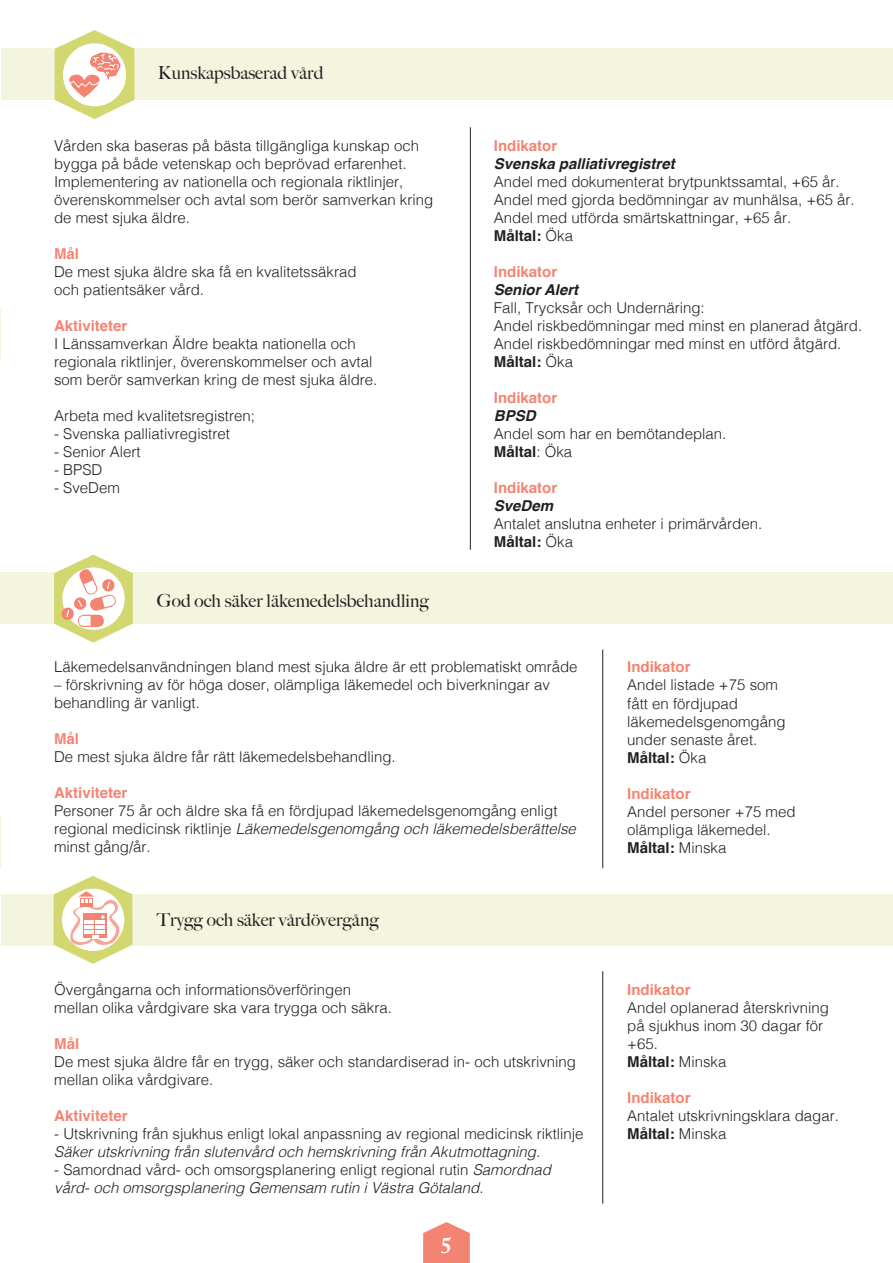
<style>
.page{position:relative;width:893px;height:1263px;background:#fff}
.page>*{position:absolute;margin:0;border:0;box-sizing:border-box;transform-origin:0 0}
.t1{font:700 22.5px "Adobe Caslon Pro";color:#fff}
.t2{font:500 18px "Big Caslon";color:#231f20}
.t3{font:300 15px/18px "Helvetica";color:#231f20}
.t4{font:italic 300 15px/18px "Helvetica";color:#231f20}
.t5{font:700 15px "Helvetica";color:#f48472}
.t6{font:700 15px "Helvetica";color:#231f20}
.t7{font:italic 700 15px "Helvetica";color:#231f20}
.s1{font-weight:300}
.s2{font-style:italic}
.s3{font-style:normal}
</style>
<div class="page">
<svg style="left:423px;top:1222px;width:47px;height:41px;background:#f59585"></svg>
<hr style="left:0;top:817px;width:1px;height:51px;background:#f4f5df">
<div style="left:1px;top:573px;width:892px;height:51px;background:#f4f5df"></div>
<svg style="left:54px;top:555px;width:79px;height:88px"></svg>
<hr style="left:602px;top:649px;width:1px;height:219px;background:#231f20">
<div style="left:1px;top:894px;width:892px;height:51px;background:#f4f5df"></div>
<svg style="left:54px;top:876px;width:78px;height:88px"></svg>
<hr style="left:602px;top:971px;width:1px;height:233px;background:#231f20">
<div style="left:1px;top:48px;width:892px;height:51px;background:#f4f5df"></div>
<svg style="left:55px;top:30px;width:79px;height:89px"></svg>
<hr style="left:470px;top:127px;width:1px;height:423px;background:#231f20">
<hr style="left:0;top:310px;width:1px;height:51px;background:#f4f5df">
<p class="t2" style="left:158px;top:58px;width:167px">Kunskapsbaserad vård</p>
<p class="t3" style="left:54px;top:136px;width:367px">Vården ska baseras på bästa tillgängliga kunskap och bygga på både vetenskap och beprövad erfarenhet.</p>
<p class="t3" style="left:54px;top:172px;width:381px">Implementering av nationella och regionala riktlinjer, överenskommelser och avtal som berör samverkan kring de mest sjuka äldre.</p>
<p class="t5" style="left:54px;top:242px;width:27px">Mål</p>
<p class="t3" style="left:54px;top:262px;width:304px">De mest sjuka äldre ska få en kvalitetssäkrad och patientsäker vård.</p>
<p class="t5" style="left:54px;top:314px;width:75px">Aktiviteter</p>
<p class="t3" style="left:54px;top:334px;width:325px">I Länssamverkan Äldre beakta nationella och regionala riktlinjer, överenskommelser och avtal som berör samverkan kring de mest sjuka äldre.</p>
<p class="t3" style="left:54px;top:406px;width:202px">Arbeta med kvalitetsregistren;</p>
<p class="t3" style="left:54px;top:424px;width:177px">- Svenska palliativregistret</p>
<p class="t3" style="left:54px;top:442px;width:88px">- Senior Alert</p>
<p class="t3" style="left:54px;top:460px;width:50px">- BPSD</p>
<p class="t3" style="left:54px;top:478px;width:67px">- SveDem</p>
<p class="t2" style="left:157px;top:585px;width:273px">God och säker läkemedelsbehandling</p>
<p class="t5" style="left:494px;top:134px;width:65px">Indikator</p>
<p class="t7" style="left:494px;top:152px;width:182px">Svenska palliativregistret</p>
<p class="t3" style="left:494px;top:172px;width:347px">Andel med dokumenterat brytpunktssamtal, +65 år.</p>
<p class="t3" style="left:494px;top:190px;width:362px">Andel med gjorda bedömningar av munhälsa, +65 år.</p>
<p class="t3" style="left:494px;top:208px;width:299px">Andel med utförda smärtskattningar, +65 år.</p>
<p class="t6" style="left:494px;top:224px;width:81px">Måltal: <span class="s1">Öka</span></p>
<p class="t5" style="left:494px;top:260px;width:65px">Indikator</p>
<p class="t7" style="left:494px;top:278px;width:86px">Senior Alert</p>
<p class="t3" style="left:494px;top:298px;width:212px">Fall, Trycksår och Undernäring:</p>
<p class="t3" style="left:494px;top:316px;width:370px">Andel riskbedömningar med minst en planerad åtgärd.</p>
<p class="t3" style="left:494px;top:334px;width:349px">Andel riskbedömningar med minst en utförd åtgärd.</p>
<p class="t6" style="left:494px;top:350px;width:81px">Måltal: <span class="s1">Öka</span></p>
<p class="t5" style="left:494px;top:386px;width:65px">Indikator</p>
<p class="t7" style="left:494px;top:404px;width:43px">BPSD</p>
<p class="t3" style="left:494px;top:424px;width:234px">Andel som har en bemötandeplan.</p>
<p class="t6" style="left:494px;top:440px;width:80px">Måltal<span class="s1">: Öka</span></p>
<p class="t5" style="left:494px;top:476px;width:65px">Indikator</p>
<p class="t7" style="left:494px;top:494px;width:61px">SveDem</p>
<p class="t3" style="left:494px;top:514px;width:270px">Antalet anslutna enheter i primärvården.</p>
<p class="t6" style="left:494px;top:530px;width:81px">Måltal: <span class="s1">Öka</span></p>
<p class="t3" style="left:54px;top:657px;width:525px">Läkemedelsanvändningen bland mest sjuka äldre är ett problematiskt område</p>
<p class="t3" style="left:54px;top:675px;width:497px">– förskrivning av för höga doser, olämpliga läkemedel och biverkningar av behandling är vanligt.</p>
<p class="t5" style="left:54px;top:727px;width:27px">Mål</p>
<p class="t3" style="left:54px;top:747px;width:343px">De mest sjuka äldre får rätt läkemedelsbehandling.</p>
<p class="t5" style="left:54px;top:781px;width:75px">Aktiviteter</p>
<p class="t3" style="left:54px;top:801px;width:523px">Personer 75 år och äldre ska få en fördjupad läkemedelsgenomgång enligt regional medicinsk riktlinje <span class="s2">Läkemedelsgenomgång och läkemedelsberättelse </span>minst gång/år.</p>
<p class="t2" style="left:157px;top:905px;width:223px">Trygg och säker vårdövergång</p>
<p class="t3" style="left:54px;top:979px;width:298px">Övergångarna och informationsöverföringen</p>
<p class="t3" style="left:54px;top:997px;width:339px">mellan olika vårdgivare ska vara trygga och säkra.</p>
<p class="t5" style="left:54px;top:1031px;width:27px">Mål</p>
<p class="t3" style="left:54px;top:1051px;width:523px">De mest sjuka äldre får en trygg, säker och standardiserad in- och utskrivning mellan olika vårdgivare.</p>
<p class="t5" style="left:54px;top:1103px;width:75px">Aktiviteter</p>
<p class="t3" style="left:54px;top:1123px;width:531px">- Utskrivning från sjukhus enligt lokal anpassning av regional medicinsk riktlinje<br><span class="s2">Säker utskrivning från slutenvård och hemskrivning från Akutmottagning.</span></p>
<p class="t4" style="left:54px;top:1159px;width:498px"><span class="s3">- Samordnad vård- och omsorgsplanering enligt regional rutin</span> Samordnad vård- och omsorgsplanering Gemensam rutin i Västra Götaland<span class="s3">.</span></p>
<h1 class="t1" style="left:441px;top:1232px;width:13px">5</h1>
<p class="t5" style="left:627px;top:655px;width:65px">Indikator</p>
<p class="t3" style="left:627px;top:675px;width:160px">Andel listade +75 som fått en fördjupad läkemedelsgenomgång under senaste året.</p>
<p class="t6" style="left:627px;top:745px;width:81px">Måltal: <span class="s1">Öka</span></p>
<p class="t5" style="left:627px;top:781px;width:65px">Indikator</p>
<p class="t3" style="left:627px;top:801px;width:170px">Andel personer +75 med olämpliga läkemedel.</p>
<p class="t6" style="left:627px;top:835px;width:101px">Måltal: <span class="s1">Minska</span></p>
<p class="t5" style="left:627px;top:978px;width:65px">Indikator</p>
<p class="t3" style="left:627px;top:998px;width:203px">Andel oplanerad återskrivning på sjukhus inom 30 dagar för +65.</p>
<p class="t6" style="left:627px;top:1050px;width:101px">Måltal: <span class="s1">Minska</span></p>
<p class="t5" style="left:627px;top:1086px;width:65px">Indikator</p>
<p class="t3" style="left:627px;top:1106px;width:213px">Antalet utskrivningsklara dagar.</p>
<p class="t6" style="left:627px;top:1122px;width:101px">Måltal: <span class="s1">Minska</span></p>
</div>
